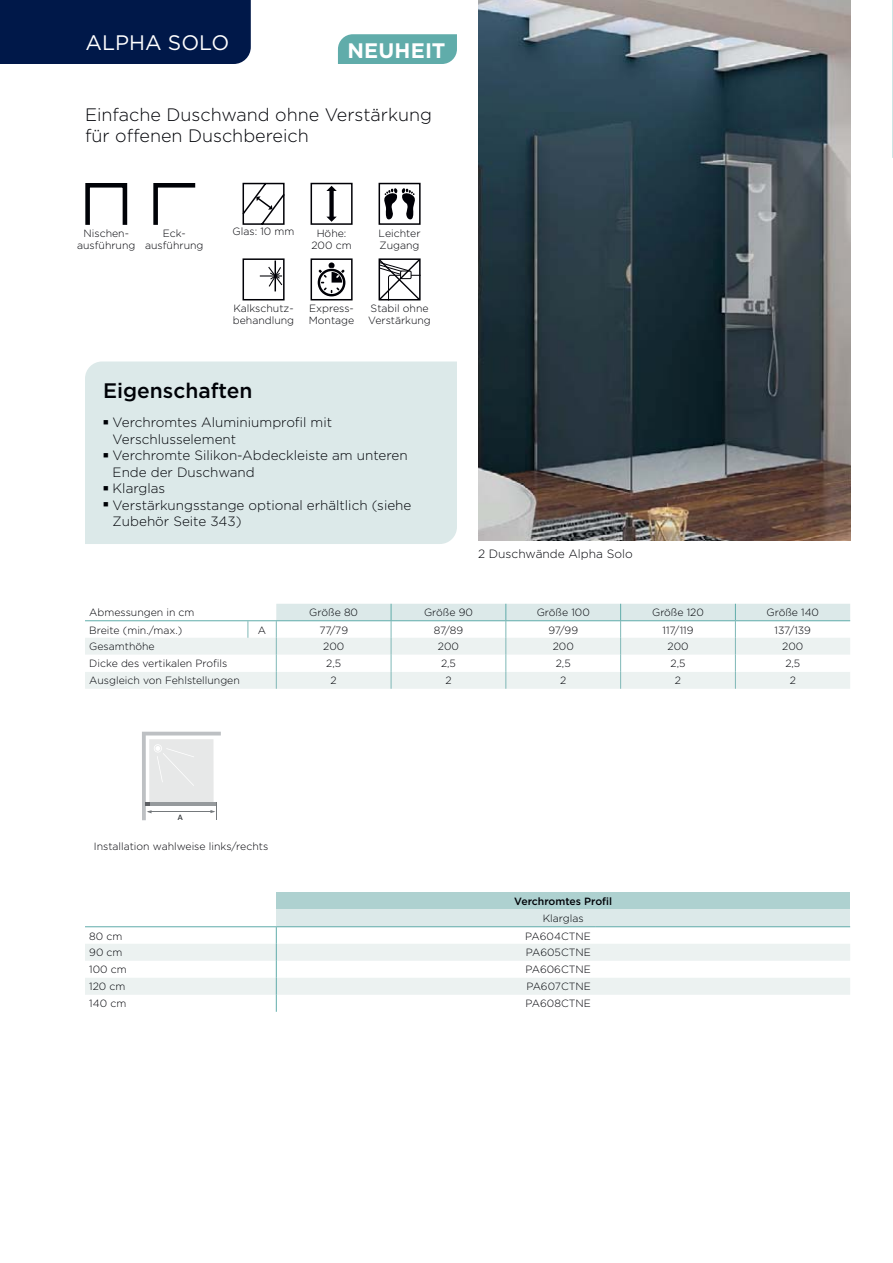
<style>
.page{position:relative;width:893px;height:1263px;background:#fff}
.page>*{position:absolute;margin:0;border:0;box-sizing:border-box;transform-origin:0 0}
.t1{font:500 21px "Gotham";color:#000207}
.t2{font:21px "Gotham";color:#fff}
.t3{font:700 21px "Gotham";letter-spacing:.01em;color:#fff}
.t4{font:300 18px/21px "Gotham";color:#000207}
.t5{font:300 13.5px/16.5px "Gotham";color:#000207}
.t6{font:300 12px "Gotham";color:#000207}
.t7{font:300 10.5px/12px "Gotham";color:#000207}
.t8{font:500 10.5px "Gotham";color:#000207}
.t9{font:500 7.35px "Helvetica Neue";color:#33373a}
</style>
<div class="page">
<img style="left:478px;top:0;width:372px;height:540px">
<svg style="left:85px;top:604px;width:765px;height:85px"></svg>
<div style="left:338px;top:34px;width:119px;height:30px;background:#60acaa"></div>
<svg style="left:153px;top:183px;width:43px;height:42px"></svg>
<div style="left:85px;top:183px;width:42px;height:44px;border:5px solid #000207"></div>
<svg style="left:378px;top:258px;width:43px;height:43px"></svg>
<div style="left:242px;top:258px;width:43px;height:42px;border:2px solid #000006"></div>
<hr style="left:274px;top:261px;width:2px;height:30px;background:#000006">
<hr style="left:260px;top:275px;width:22px;height:2px;background:#000006">
<svg style="left:267px;top:266px;width:16px;height:22px"></svg>
<div style="left:310px;top:183px;width:43px;height:42px;border:2px solid #000006"></div>
<div style="left:329px;top:190px;width:5px;height:27px;background:#000006"></div>
<svg style="left:326px;top:186px;width:11px;height:5px"></svg>
<svg style="left:327px;top:217px;width:10px;height:5px"></svg>
<div style="left:378px;top:183px;width:43px;height:42px;border:2px solid #000006"></div>
<svg style="left:384px;top:188px;width:31px;height:31px"></svg>
<svg style="left:242px;top:183px;width:43px;height:42px"></svg>
<div style="left:310px;top:258px;width:43px;height:42px;border:2px solid #000006"></div>
<svg style="left:318px;top:262px;width:27px;height:34px"></svg>
<svg style="left:142px;top:732px;width:79px;height:88px"></svg>
<div style="left:85px;top:362px;width:372px;height:182px;background:#dce9e9"></div>
<div style="left:276px;top:893px;width:574px;height:17px;background:#aed1d0"></div>
<div style="left:276px;top:910px;width:574px;height:17px;background:#dce9e9"></div>
<hr style="left:85px;top:926px;width:191px;height:1px;background:#60acaa">
<hr style="left:276px;top:926px;width:319px;height:1px;background:#60acaa">
<hr style="left:595px;top:926px;width:255px;height:1px;background:#60acaa">
<svg style="left:85px;top:927px;width:765px;height:85px"></svg>
<svg style="left:892px;top:0;width:1px;height:158px"></svg>
<div style="left:0;top:0;width:251px;height:64px;background:#001849"></div>
<svg style="left:104px;top:420px;width:4px;height:4px"></svg>
<svg style="left:104px;top:453px;width:4px;height:4px"></svg>
<svg style="left:104px;top:486px;width:4px;height:4px"></svg>
<svg style="left:104px;top:502px;width:4px;height:5px"></svg>
<h1 class="t2" style="left:85px;top:35px;width:145px">ALPHA SOLO</h1>
<h1 class="t3" style="left:347px;top:42px;width:100px">NEUHEIT</h1>
<h2 class="t4" style="left:85px;top:105px;width:348px">Einfache Duschwand ohne Verstärkung für offenen Duschbereich</h2>
<p class="t7" style="left:77px;top:228px;width:60px;text-align:center">Nischen&shy;ausführung</p>
<p class="t7" style="left:145px;top:228px;width:60px;text-align:center">Eck&shy;ausführung</p>
<p class="t7" style="left:233px;top:226px;width:63px">Glas: 10 mm</p>
<p class="t7" style="left:311px;top:228px;width:42px;text-align:center">Höhe:<br>200 cm</p>
<p class="t7" style="left:379px;top:228px;width:43px">Leichter<br>Zugang</p>
<p class="t7" style="left:233px;top:303px;width:63px">Kalkschutz&shy;behandlung</p>
<p class="t7" style="left:309px;top:303px;width:47px">Express-<br>Montage</p>
<p class="t7" style="left:368px;top:303px;width:64px">Stabil ohne<br>Verstärkung</p>
<h1 class="t1" style="left:103px;top:383px;width:151px">Eigenschaften</h1>
<p class="t5" style="left:113px;top:415px;width:300px">Verchromtes Aluminiumprofil mit<br>Verschlusselement<br>Verchromte Silikon-Abdeckleiste am unteren<br>Ende der Duschwand<br>Klarglas<br>Verstärkungsstange optional erhältlich (siehe<br>Zubehör Seite 343)</p>
<p class="t6" style="left:478px;top:549px;width:156px">2 Duschwände Alpha Solo</p>
<p class="t7" style="left:89px;top:607px;width:107px">Abmessungen in cm</p>
<p class="t7" style="left:309px;top:607px;width:50px">Größe 80</p>
<p class="t7" style="left:424px;top:607px;width:50px">Größe 90</p>
<p class="t7" style="left:537px;top:607px;width:55px">Größe 100</p>
<p class="t7" style="left:652px;top:607px;width:53px">Größe 120</p>
<p class="t7" style="left:766px;top:607px;width:54px">Größe 140</p>
<p class="t7" style="left:89px;top:625px;width:95px">Breite (min./max.)</p>
<p class="t7" style="left:258px;top:625px;width:10px">A</p>
<p class="t7" style="left:319px;top:625px;width:30px">77/79</p>
<p class="t7" style="left:434px;top:625px;width:31px">87/89</p>
<p class="t7" style="left:548px;top:625px;width:31px">97/99</p>
<p class="t7" style="left:662px;top:625px;width:32px">117/119</p>
<p class="t7" style="left:775px;top:625px;width:38px">137/139</p>
<p class="t7" style="left:89px;top:641px;width:67px">Gesamthöhe</p>
<p class="t7" style="left:323px;top:641px;width:23px">200</p>
<p class="t7" style="left:438px;top:641px;width:23px">200</p>
<p class="t7" style="left:553px;top:641px;width:23px">200</p>
<p class="t7" style="left:667px;top:641px;width:23px">200</p>
<p class="t7" style="left:782px;top:641px;width:23px">200</p>
<p class="t7" style="left:89px;top:658px;width:140px">Dicke des vertikalen Profils</p>
<p class="t7" style="left:326px;top:658px;width:16px">2,5</p>
<p class="t7" style="left:441px;top:658px;width:16px">2,5</p>
<p class="t7" style="left:556px;top:658px;width:16px">2,5</p>
<p class="t7" style="left:670px;top:658px;width:16px">2,5</p>
<p class="t7" style="left:785px;top:658px;width:16px">2,5</p>
<p class="t7" style="left:89px;top:675px;width:152px">Ausgleich von Fehlstellungen</p>
<p class="t7" style="left:331px;top:675px;width:8px">2</p>
<p class="t7" style="left:445px;top:675px;width:8px">2</p>
<p class="t7" style="left:560px;top:675px;width:8px">2</p>
<p class="t7" style="left:675px;top:675px;width:8px">2</p>
<p class="t7" style="left:790px;top:675px;width:8px">2</p>
<p class="t9" style="left:178px;top:813px;width:6px">A</p>
<p class="t7" style="left:94px;top:841px;width:176px">Installation wahlweise links/rechts</p>
<p class="t8" style="left:514px;top:898px;width:100px">Verchromtes Profil</p>
<p class="t7" style="left:543px;top:913px;width:42px">Klarglas</p>
<p class="t7" style="left:89px;top:931px;width:35px">80 cm</p>
<p class="t7" style="left:525px;top:931px;width:67px">PA604CTNE</p>
<p class="t7" style="left:89px;top:948px;width:35px">90 cm</p>
<p class="t7" style="left:526px;top:948px;width:66px">PA605CTNE</p>
<p class="t7" style="left:89px;top:965px;width:39px">100 cm</p>
<p class="t7" style="left:525px;top:965px;width:67px">PA606CTNE</p>
<p class="t7" style="left:89px;top:982px;width:38px">120 cm</p>
<p class="t7" style="left:526px;top:982px;width:66px">PA607CTNE</p>
<p class="t7" style="left:89px;top:999px;width:39px">140 cm</p>
<p class="t7" style="left:526px;top:999px;width:67px">PA608CTNE</p>
</div>
